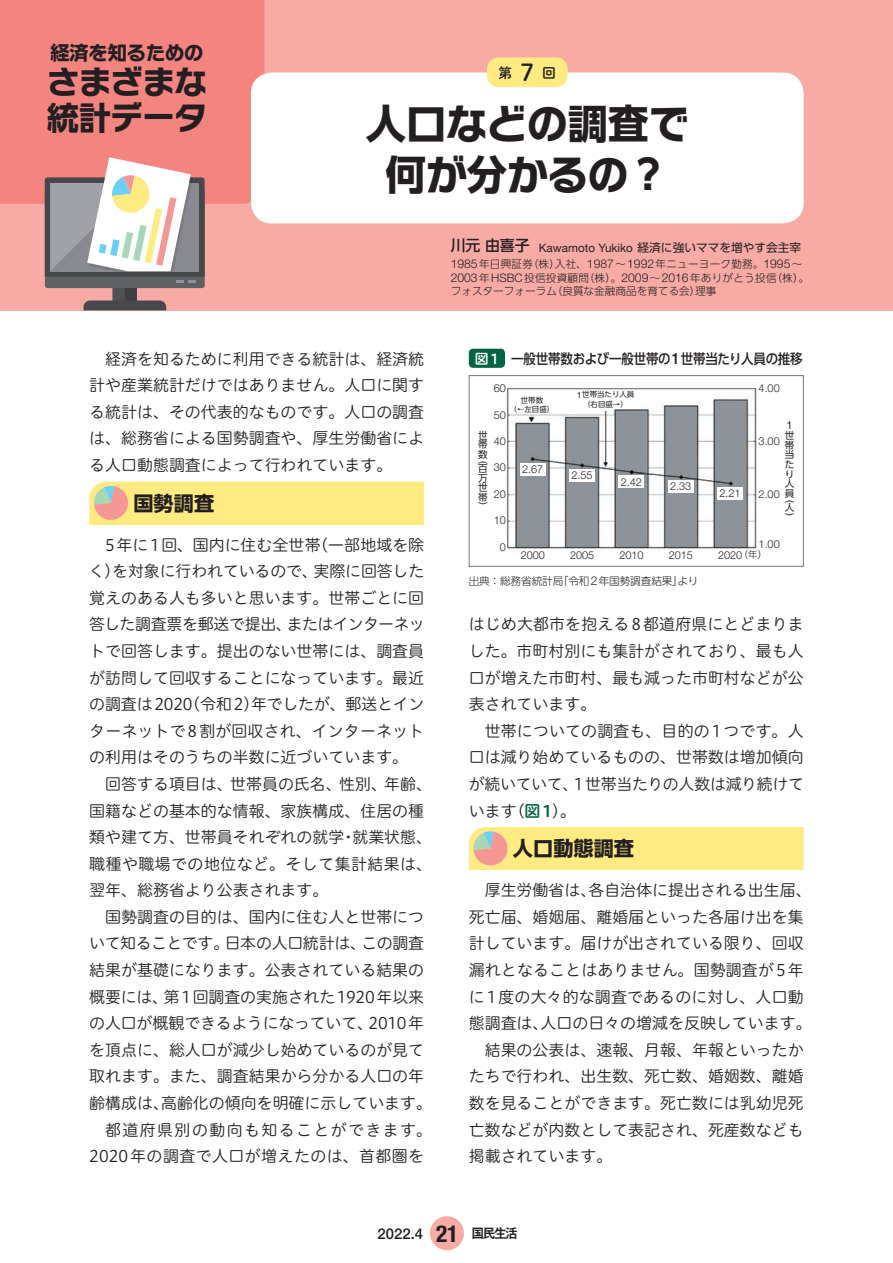
<style>
.page{position:relative;width:893px;height:1263px;background:#fff}
.page>*{position:absolute;margin:0;border:0;box-sizing:border-box;transform-origin:0 0}
.t1{font:700 40.35px "UD Shin Go Pro";color:#231f20}
.t2{font:700 40.35px "Typelabo N Std";color:#231f20}
.t3{font:700 31.95px/36.2px "Typelabo N Std";color:#231f20}
.t4{font:23.4px "Shuei M Go Std B";color:#231f20}
.t5{font:700 20.25px "UD Shin Go Pro";color:#231f20}
.t6{font:700 19.2px "Typelabo N Std";color:#231f20}
.t7{font:15.9px/26.5px "Hiragino UD Sans R Std N W3";color:#231f20;text-align:justify}
.t8{font:15.9px "Hiragino UD Sans R Std N W3";letter-spacing:-.02em;color:#231f20}
.t9{font:15.9px "Hiragino UD Sans R Std N W3";letter-spacing:.025em;color:#231f20}
.t10{font:15.9px "Hiragino UD Sans R Std N W3";letter-spacing:.09em;color:#231f20}
.t11{font:500 14.85px "Helvetica Neue LT Std";color:#231f20}
.t12{font:500 13.8px "UD Shin Go Pro";letter-spacing:-.01em;color:#231f20;scale:.9 1}
.t13{font:13.8px "Shuei M Go Std B";color:#231f20}
.t14{font:11.7px "Helvetica Neue LT Std";color:#231f20}
.t15{font:300 10.95px "Helvetica Neue LT Std";color:#231f20}
.t16{font:10.95px "Helvetica Neue LT Std";color:#231f20}
.t17{font:300 10.65px/13.8px "UD Shin Go Pro";letter-spacing:.02em;color:#231f20}
.t18{font:300 10.65px "UD Shin Go Pro";color:#231f20}
.t19{font:9.6px/9.6px "UD Shin Go Pro";color:#231f20;text-align:justify}
.t20{font:7.5px/9.6px "UD Shin Go Pro";color:#231f20;text-align:center}
.s1{font-family:"UD Shin Go Pro"}
.s2{font-family:"Typelabo N Std"}
.s3{font-family:"UD Shin Go Pro";font-weight:500;font-size:14.85px}
.s4{font-family:"Helvetica Neue LT Std";font-size:12.15px}
.s5{font-family:"Helvetica Neue LT Std";font-size:11.7px}
.s6{font-family:"Hiragino UD Sans R Std N W6";font-weight:400;color:#fff}
.s7{font-family:"Helvetica Neue LT Std";font-size:15.75px}
.s8{font-size:10.5px}
.s9{font-family:"Helvetica Neue LT Std";font-size:8.55px}
.s10{font-family:"UD Shin Go Pro";font-size:9.6px}
.s11{font-family:"Hiragino UD Sans R Std N W6";color:#026442}
.s12{font-weight:700;font-stretch:condensed;font-size:23.4px}
.s13{font-family:"Gothic MB101 Pro De";font-weight:700;font-size:12.75px}
</style>
<div class="page">
<div style="left:430px;top:1216px;width:34px;height:34px;background:#f8aaa5;border-radius:50%"></div>
<div style="left:0;top:0;width:893px;height:310px;background:#f8aaa5"></div>
<div style="left:0;top:0;width:264px;height:204px;background:#f38480"></div>
<div style="left:113px;top:264px;width:24px;height:43px;background:#3d3f42"></div>
<div style="left:113px;top:264px;width:12px;height:43px;background:#4e5054"></div>
<svg style="left:83px;top:300px;width:83px;height:10px"></svg>
<div style="left:45px;top:189px;width:160px;height:99px;background:#5e6265;border-radius:3px"></div>
<svg style="left:45px;top:157px;width:160px;height:126px;background:#beb1ad"></svg>
<div style="left:251px;top:72px;width:553px;height:151px;background:#fff;border-radius:21px"></div>
<div style="left:487px;top:57px;width:81px;height:30px;background:#ffeb82;border-radius:12px"></div>
<svg style="left:89px;top:482px;width:335px;height:42px;background:#fce684"></svg>
<svg style="left:469px;top:827px;width:335px;height:43px;background:#fce785"></svg>
<div style="left:469px;top:349px;width:36px;height:19px;background:#026442;border-radius:4px"></div>
<img style="left:506px;top:385px;width:252px;height:165px">
<div style="left:490px;top:383px;width:17px;height:11px;background:#fff"></div>
<div style="left:490px;top:409px;width:17px;height:11px;background:#fff"></div>
<div style="left:490px;top:436px;width:17px;height:11px;background:#fff"></div>
<div style="left:490px;top:462px;width:17px;height:11px;background:#fff"></div>
<div style="left:490px;top:488px;width:17px;height:12px;background:#fff"></div>
<div style="left:490px;top:515px;width:17px;height:11px;background:#fff"></div>
<div style="left:490px;top:541px;width:17px;height:12px;background:#fff"></div>
<div style="left:518px;top:549px;width:30px;height:11px;background:#fff"></div>
<div style="left:520px;top:463px;width:26px;height:13px;background:#fff"></div>
<div style="left:511px;top:395px;width:42px;height:19px;background:#fff"></div>
<div style="left:574px;top:390px;width:63px;height:19px;background:#fff"></div>
<div style="left:567px;top:549px;width:30px;height:11px;background:#fff"></div>
<div style="left:569px;top:469px;width:26px;height:12px;background:#fff"></div>
<div style="left:617px;top:549px;width:29px;height:11px;background:#fff"></div>
<div style="left:619px;top:475px;width:25px;height:13px;background:#fff"></div>
<div style="left:666px;top:549px;width:30px;height:11px;background:#fff"></div>
<div style="left:668px;top:480px;width:25px;height:12px;background:#fff"></div>
<div style="left:742px;top:549px;width:21px;height:11px;background:#fff"></div>
<div style="left:469px;top:375px;width:335px;height:192px;border:1px solid #76787b"></div>
<div style="left:715px;top:549px;width:30px;height:11px;background:#fff"></div>
<div style="left:717px;top:487px;width:26px;height:13px;background:#fff"></div>
<p class="t6" style="left:50px;top:39px;width:155px"><span class="s1">経済</span>を<span class="s1">知</span>るための</p>
<h2 class="t3" style="left:47px;top:61px;width:161px">さまざまな<span class="s1">統計</span>データ</h2>
<h3 class="t4" style="left:520px;top:55px;width:15px">7</h3>
<p class="t13" style="left:499px;top:62px;width:15px">第</p>
<p class="t13" style="left:542px;top:62px;width:15px">回</p>
<h1 class="t1" style="left:366px;top:90px;width:325px">人口<span class="s2">などの</span>調査<span class="s2">で</span></h1>
<h1 class="t2" style="left:386px;top:145px;width:284px"><span class="s1">何</span>が<span class="s1">分</span>かるの<span class="s1">？</span></h1>
<p class="t14" style="left:451px;top:241px;width:352px"><span class="s3">川元由喜子</span> Kawamoto Yukiko <span class="s1">経済に強いママを増やす会主宰</span></p>
<p class="t17" style="left:451px;top:256px;width:360px"><span class="s4">1985</span>年日興証券（株）入社、<span class="s4">1987</span>～<span class="s4">1992</span>年ニューヨーク勤務。<span class="s4">1995</span>～<br><span class="s4">2003</span>年<span class="s5">HSBC</span>投信投資顧問（株）。<span class="s4">2009</span>～<span class="s4">2016</span>年ありがとう投信（株）。フォスターフォーラム（良質な金融商品を育てる会）理事</p>
<p class="t7" style="left:89px;top:344px;width:336px;text-indent:16px">経済を知るために利用できる統計は、経済統計や産業統計だけではありません。人口に関する統計は、その代表的なものです。人口の調査は、総務省による国勢調査や、厚生労働省による人口動態調査によって行われています。</p>
<p class="t5" style="left:133px;top:486px;width:82px">国勢調査</p>
<p class="t7" style="left:89px;top:531px;width:337px;text-indent:16px">5年に1回、国内に住む全世帯（一部地域を除く）を対象に行われているので、実際に回答した覚えのある人も多いと思います。世帯ごとに回答した調査票を郵送で提出、またはインターネットで回答します。提出のない世帯には、調査員が訪問して回収することになっています。最近の調査は2020（令和2）年でしたが、郵送とインターネットで 8割が回収され、インターネットの利用はそのうちの半数に近づいています。</p>
<p class="t7" style="left:89px;top:770px;width:344px;text-align:left;text-indent:16px">回答する項目は、世帯員の氏名、性別、年齢、国籍などの基本的な情報、家族構成、住居の種類や建て方、世帯員それぞれの就学・就業状態、職種や職場での地位など。そして集計結果は、翌年、総務省より公表されます。</p>
<p class="t7" style="left:105px;top:903px;width:320px">国勢調査の目的は、国内に住む人と世帯につ</p>
<p class="t8" style="left:89px;top:931px;width:337px">いて知ることです。日本の人口統計は、この調査</p>
<p class="t7" style="left:89px;top:956px;width:336px">結果が基礎になります。公表されている結果の</p>
<p class="t7" style="left:89px;top:982px;width:336px">概要には、第1回調査の実施された1920年以来</p>
<p class="t7" style="left:89px;top:1009px;width:337px">の人口が概観できるようになっていて、2010年</p>
<p class="t7" style="left:89px;top:1036px;width:336px">を頂点に、総人口が減少し始めているのが見て</p>
<p class="t7" style="left:89px;top:1062px;width:336px">取れます。また、調査結果から分かる人口の年</p>
<p class="t7" style="left:89px;top:1089px;width:344px">齢構成は、高齢化の傾向を明確に示しています。</p>
<p class="t10" style="left:105px;top:1117px;width:328px">都道府県別の動向も知ることができます。</p>
<p class="t9" style="left:89px;top:1144px;width:336px">2020年の調査で人口が増えたのは、首都圏を</p>
<p class="t12" style="left:475px;top:347px;width:366px"><span class="s6">図1</span> 一般世帯数および一般世帯の<span class="s7">1</span>世帯当たり人員の推移</p>
<p class="t15" style="left:494px;top:382px;width:14px">60</p>
<p class="t15" style="left:759px;top:381px;width:23px">4<span class="s8">.</span>00</p>
<p class="t15" style="left:494px;top:408px;width:14px">50</p>
<p class="t15" style="left:494px;top:434px;width:14px">40</p>
<p class="t15" style="left:494px;top:461px;width:14px">30</p>
<p class="t15" style="left:494px;top:487px;width:14px">20</p>
<p class="t15" style="left:494px;top:514px;width:14px">10</p>
<p class="t15" style="left:500px;top:540px;width:8px">0</p>
<p class="t20" style="left:510px;top:395px;width:46px">世帯数<br>（←左目盛）</p>
<p class="t20" style="left:577px;top:389px;width:59px"><span class="s9">1</span>世帯当たり人員（右目盛→）</p>
<p class="t16" style="left:786px;top:418px;width:8px">1</p>
<p class="t19" style="left:785px;top:431px;width:11px;text-align:left">世帯当たり人員</p>
<p class="t19" style="left:785px;top:493px;width:11px">（人）</p>
<p class="t19" style="left:478px;top:430px;width:11px">世帯数</p>
<p class="t19" style="left:478px;top:454px;width:11px">（百万世帯）</p>
<p class="t15" style="left:759px;top:434px;width:23px">3<span class="s8">.</span>00</p>
<p class="t15" style="left:522px;top:463px;width:23px">2<span class="s8">.</span>67</p>
<p class="t15" style="left:572px;top:468px;width:23px">2<span class="s8">.</span>55</p>
<p class="t15" style="left:621px;top:475px;width:23px">2<span class="s8">.</span>42</p>
<p class="t15" style="left:670px;top:479px;width:23px">2<span class="s8">.</span>33</p>
<p class="t15" style="left:720px;top:486px;width:23px">2<span class="s8">.</span>21</p>
<p class="t15" style="left:759px;top:487px;width:23px">2<span class="s8">.</span>00</p>
<p class="t15" style="left:759px;top:538px;width:23px">1<span class="s8">.</span>00</p>
<p class="t15" style="left:718px;top:548px;width:51px">2020<span class="s10">（年）</span></p>
<p class="t15" style="left:521px;top:548px;width:26px">2000</p>
<p class="t15" style="left:570px;top:548px;width:26px">2005</p>
<p class="t15" style="left:619px;top:548px;width:26px">2010</p>
<p class="t15" style="left:669px;top:548px;width:26px">2015</p>
<p class="t18" style="left:469px;top:572px;width:231px">出典：総務省統計局「令和<span class="s4">2</span>年国勢調査結果」より</p>
<p class="t7" style="left:469px;top:610px;width:336px">はじめ大都市を抱える8都道府県にとどまりました。市町村別にも集計がされており、最も人口が増えた市町村、最も減った市町村などが公表されています。</p>
<p class="t7" style="left:469px;top:717px;width:337px;text-indent:16px">世帯についての調査も、目的の 1つです。人口は減り始めているものの、世帯数は増加傾向が続いていて、1世帯当たりの人数は減り続けています（<span class="s11">図1</span>）。</p>
<p class="t5" style="left:513px;top:832px;width:123px">人口動態調査</p>
<p class="t7" style="left:485px;top:876px;width:328px">厚生労働省は、各自治体に提出される出生届、</p>
<p class="t7" style="left:469px;top:903px;width:336px">死亡届、婚姻届、離婚届といった各届け出を集</p>
<p class="t7" style="left:469px;top:929px;width:336px">計しています。届けが出されている限り、回収</p>
<p class="t7" style="left:469px;top:956px;width:336px">漏れとなることはありません。国勢調査が 5年</p>
<p class="t7" style="left:469px;top:982px;width:336px">に 1度の大々的な調査であるのに対し、人口動</p>
<p class="t7" style="left:469px;top:1009px;width:344px">態調査は、人口の日々の増減を反映しています。</p>
<p class="t7" style="left:485px;top:1035px;width:320px">結果の公表は、速報、月報、年報といったか</p>
<p class="t7" style="left:469px;top:1062px;width:336px">たちで行われ、出生数、死亡数、婚姻数、離婚</p>
<p class="t7" style="left:469px;top:1089px;width:336px">数を見ることができます。死亡数には乳幼児死</p>
<p class="t7" style="left:469px;top:1115px;width:336px">亡数などが内数として表記され、死産数なども</p>
<p class="t7" style="left:469px;top:1142px;width:145px">掲載されています。</p>
<p class="t11" style="left:378px;top:1224px;width:142px">2022.4 <span class="s12">21</span> <span class="s13">国民生活</span></p>
</div>
